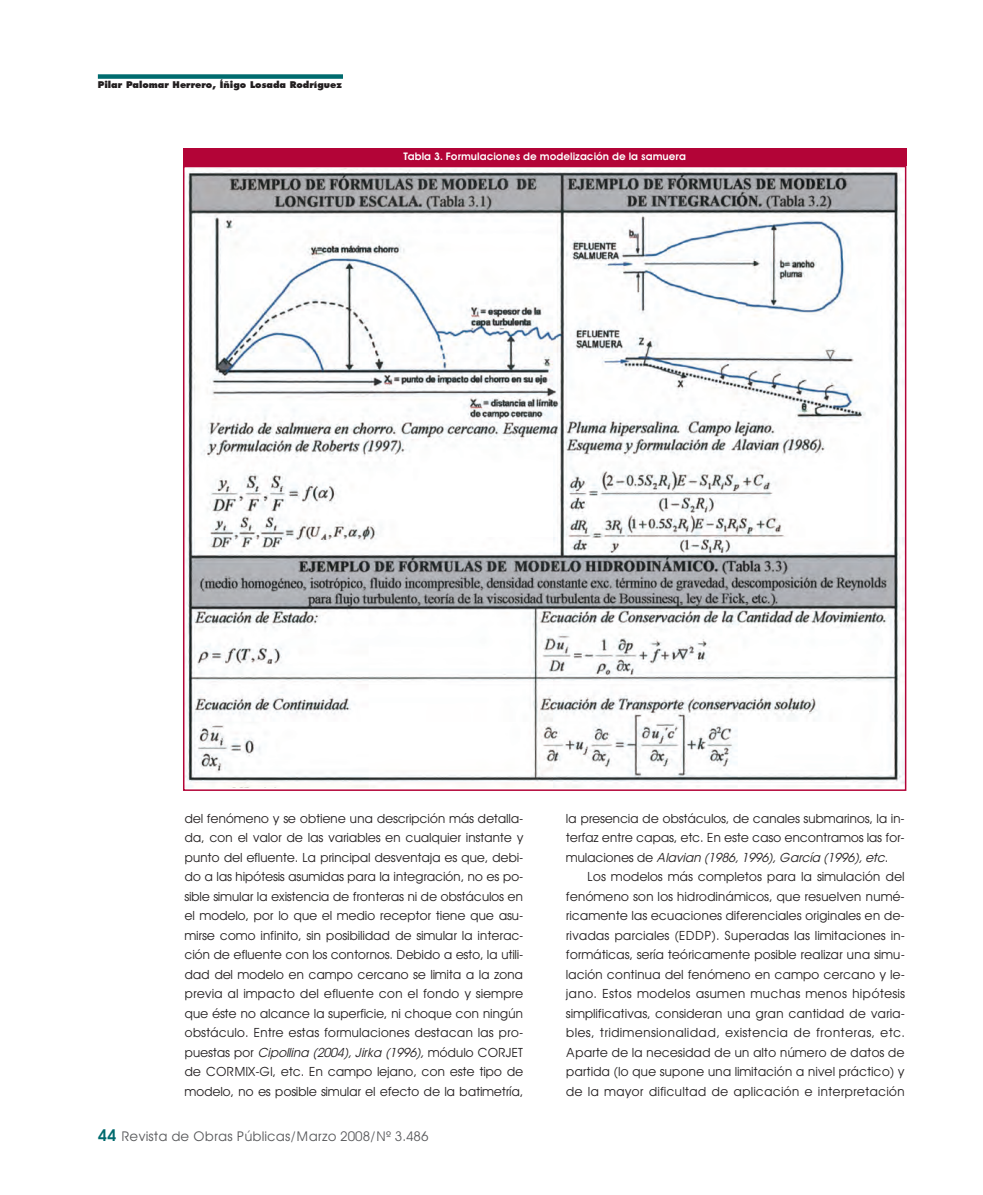
<style>
.page{position:relative;width:983px;height:1195px;background:#fff}
.page>*{position:absolute;margin:0;border:0;box-sizing:border-box;transform-origin:0 0}
.t1{font:13.5px "Avant Garde";color:#57585a}
.t2{font:12.75px/19.5px "Avant Garde";letter-spacing:-.03em;color:#231f20;text-align:justify}
.t3{font:600 10.5px "Avant Garde";color:#fff}
.t4{font:800 9px "Futura";color:#231f20}
.s1{font-style:italic}
.s2{font-weight:600;font-size:16.5px;color:#006b6e}
</style>
<div class="page">
<div style="left:98px;top:74px;width:245px;height:5px;background:#006b6e"></div>
<img style="left:186px;top:169px;width:717px;height:619px">
<div style="left:183px;top:149px;width:723px;height:17px;background:#b30437"></div>
<p class="t4" style="left:98px;top:81px;width:245px">Pilar Palomar Herrero, Íñigo Losada Rodríguez</p>
<p class="t3" style="left:403px;top:150px;width:284px">Tabla 3. Formulaciones de modelización de la samuera</p>
<p class="t2" style="left:184px;top:809px;width:340px">del fenómeno y se obtiene una descripción más detalla&shy;da, con el valor de las variables en cualquier instante y punto del efluente. La principal desventaja es que, debi&shy;do a las hipótesis asumidas para la integración, no es po&shy;sible simular la existencia de fronteras ni de obstáculos en el modelo, por lo que el medio receptor tiene que asu&shy;mirse como infinito, sin posibilidad de simular la interac&shy;ción de efluente con los contornos. Debido a esto, la utili&shy;dad del modelo en campo cercano se limita a la zona previa al impacto del efluente con el fondo y siempre que éste no alcance la superficie, ni choque con ningún obstáculo. Entre estas formulaciones destacan las pro&shy;p u e s t a s p o r <span class="s1">Cipollina (2004),Jirka (1996),</span>m ó d u l o C O R J E T de CORMIX-GI, etc. En campo lejano, con este tipo de modelo, no es posible simular el efecto de la batimetría,</p>
<p class="t2" style="left:566px;top:809px;width:340px">la presencia de obstáculos, de canales submarinos, la in&shy;terfaz entre capas, etc. En este caso encontramos las for&shy;m u l a c i o n e s d e <span class="s1">Alavian (1986,1996),García (1996),etc</span>.</p>
<p class="t2" style="left:566px;top:867px;width:340px;text-indent:21px">Los modelos más completos para la simulación del fenómeno son los hidrodinámicos, que resuelven numé&shy;ricamente las ecuaciones diferenciales originales en de&shy;rivadas parciales (EDDP). Superadas las limitaciones in&shy;formáticas, sería teóricamente posible realizar una simu&shy;lación continua del fenómeno en campo cercano y le&shy;jano. Estos modelos asumen muchas menos hipótesis simplificativas, consideran una gran cantidad de varia&shy;bles, tridimensionalidad, existencia de fronteras, etc.<br>Aparte de la necesidad de un alto número de datos de partida (lo que supone una limitación a nivel práctico) y de la mayor dificultad de aplicación e interpretación</p>
<p class="t1" style="left:98px;top:1128px;width:332px"><span class="s2">44</span> Revista de Obras Públicas/Marzo 2008/Nº 3.486</p>
</div>
